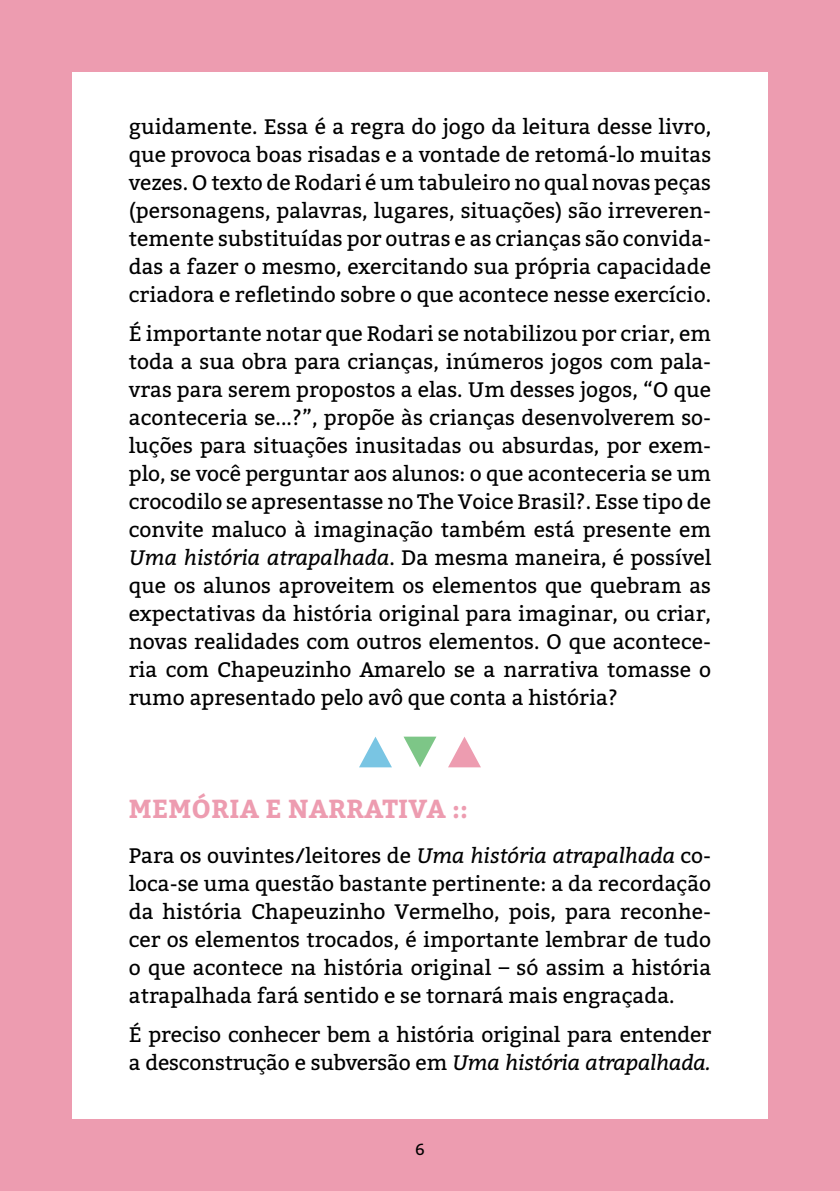
<style>
.page{position:relative;width:840px;height:1191px;background:#fff}
.page>*{position:absolute;margin:0;border:0;box-sizing:border-box;transform-origin:0 0}
.t1{font:700 26px "Bitter";letter-spacing:.01em;color:#ed9cb0}
.t2{font:21px/28px "Bitter";color:#000;text-align:justify}
.t3{font:16px "Bitter";color:#000}
.s1{font-style:italic}
</style>
<div class="page">
<div style="left:0;top:0;width:839px;height:1191px;background:#ed9cb0"></div>
<div style="left:72px;top:72px;width:695px;height:1047px;background:#fff"></div>
<svg style="left:359px;top:737px;width:33px;height:30px"></svg>
<svg style="left:403px;top:736px;width:33px;height:31px"></svg>
<svg style="left:448px;top:737px;width:32px;height:30px"></svg>
<p class="t2" style="left:129px;top:111px;width:583px">guidamente. Essa é a regra do jogo da leitura desse livro, que provoca boas risadas e a vontade de retomá-lo muitas vezes. O texto de Rodari é um tabuleiro no qual novas peças (personagens, palavras, lugares, situações) são irreveren&shy;temente substituídas por outras e as crianças são convida&shy;das a fazer o mesmo, exercitando sua própria capacidade criadora e refletindo sobre o que acontece nesse exercício.</p>
<p class="t2" style="left:129px;top:319px;width:583px">É importante notar que Rodari se notabilizou por criar, em toda a sua obra para crianças, inúmeros jogos com pala&shy;vras para serem propostos a elas. Um desses jogos, “O que aconteceria se...?”, propõe às crianças desenvolverem so&shy;luções para situações inusitadas ou absurdas, por exem&shy;plo, se você perguntar aos alunos: o que aconteceria se um crocodilo se apresentasse no The Voice Brasil?. Esse tipo de convite maluco à imaginação também está presente em <span class="s1">Uma história atrapalhada</span>. Da mesma maneira, é possível que os alunos aproveitem os elementos que quebram as expectativas da história original para imaginar, ou criar, novas realidades com outros elementos. O que acontece&shy;ria com Chapeuzinho Amarelo se a narrativa tomasse o rumo apresentado pelo avô que conta a história?</p>
<p class="t1" style="left:129px;top:788px;width:340px">MEMÓRIA E NARRATIVA ::</p>
<p class="t2" style="left:129px;top:840px;width:583px">Para os ouvintes/leitores de <span class="s1">Uma história atrapalhada</span> co&shy;loca-se uma questão bastante pertinente: a da recordação da história Chapeuzinho Vermelho, pois, para reconhe&shy;cer os elementos trocados, é importante lembrar de tudo o que acontece na história original – só assim a história atrapalhada fará sentido e se tornará mais engraçada.</p>
<p class="t2" style="left:129px;top:1019px;width:583px">É preciso conhecer bem a história original para entender a desconstrução e subversão em <span class="s1">Uma história atrapalhada.</span></p>
<p class="t3" style="left:415px;top:1138px;width:11px">6</p>
</div>
